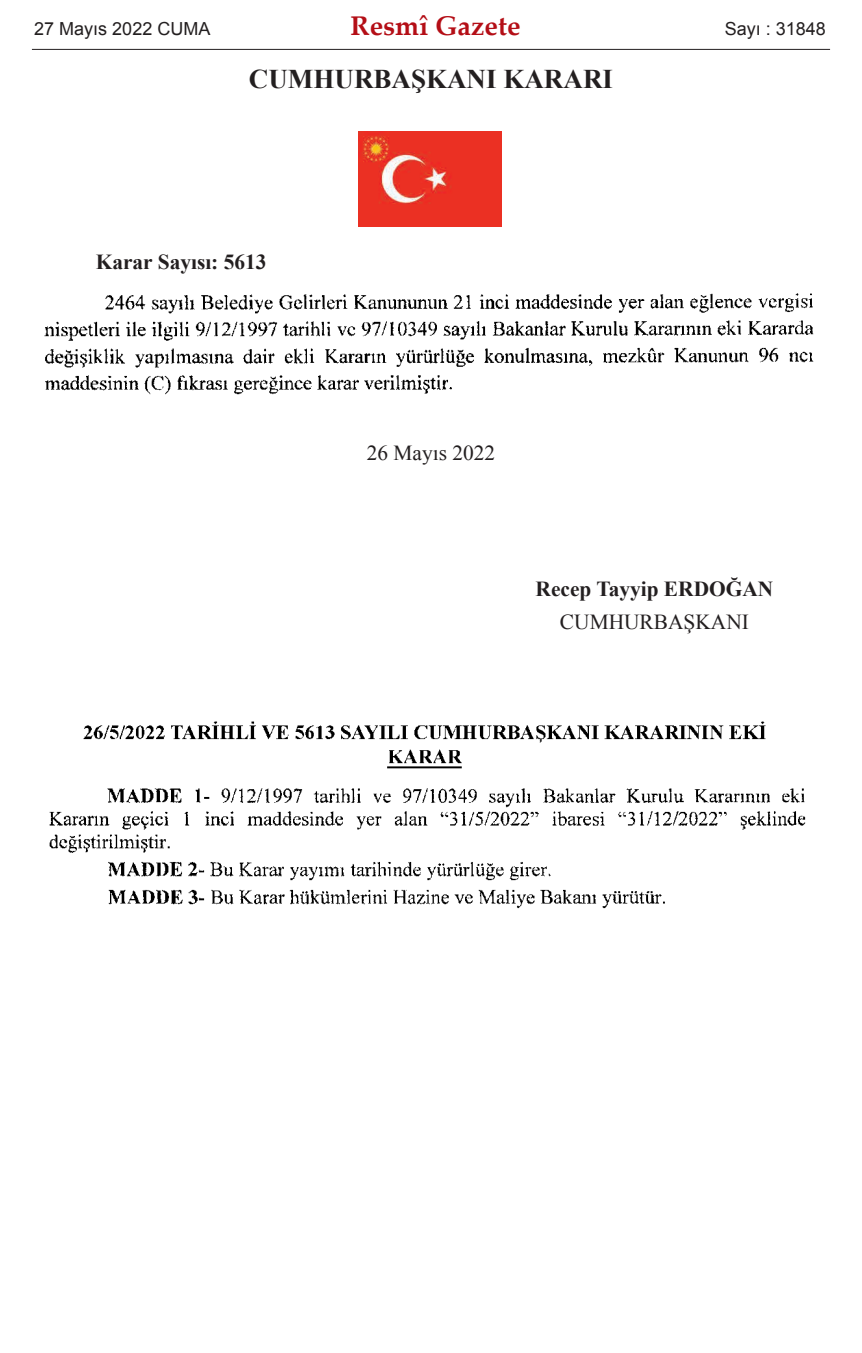
<style>
.page{position:relative;width:862px;height:1353px;background:#fff}
.page>*{position:absolute;margin:0;border:0;box-sizing:border-box;transform-origin:0 0}
.t1{font:700 27px "Times New Roman";color:#231f20}
.t2{font:700 27px "Palatino Linotype";color:#b40e16}
.t3{font:700 21.38px "Times New Roman";color:#231f20}
.t4{font:21.38px "Times New Roman";color:#231f20}
.t5{font:18px "Arial";color:#231f20}
</style>
<div class="page">
<img style="left:358px;top:131px;width:143px;height:96px">
<img style="left:44px;top:293px;width:770px;height:102px">
<img style="left:49px;top:721px;width:757px;height:188px">
<hr style="left:32px;top:49px;width:797px;height:1px;background:#231f20">
<p class="t5" style="left:34px;top:18px;width:178px">27 Mayıs 2022 CUMA</p>
<p class="t2" style="left:350px;top:15px;width:171px">Resmî Gazete</p>
<p class="t5" style="left:724px;top:18px;width:103px">Sayı : 31848</p>
<p class="t1" style="left:249px;top:64px;width:365px">CUMHURBAŞKANI KARARI</p>
<p class="t3" style="left:96px;top:250px;width:172px">Karar Sayısı: 5613</p>
<p class="t4" style="left:366px;top:441px;width:130px">26 Mayıs 2022</p>
<p class="t3" style="left:535px;top:576px;width:239px">Recep Tayyip ERDOĞAN</p>
<p class="t4" style="left:559px;top:610px;width:190px">CUMHURBAŞKANI</p>
</div>
